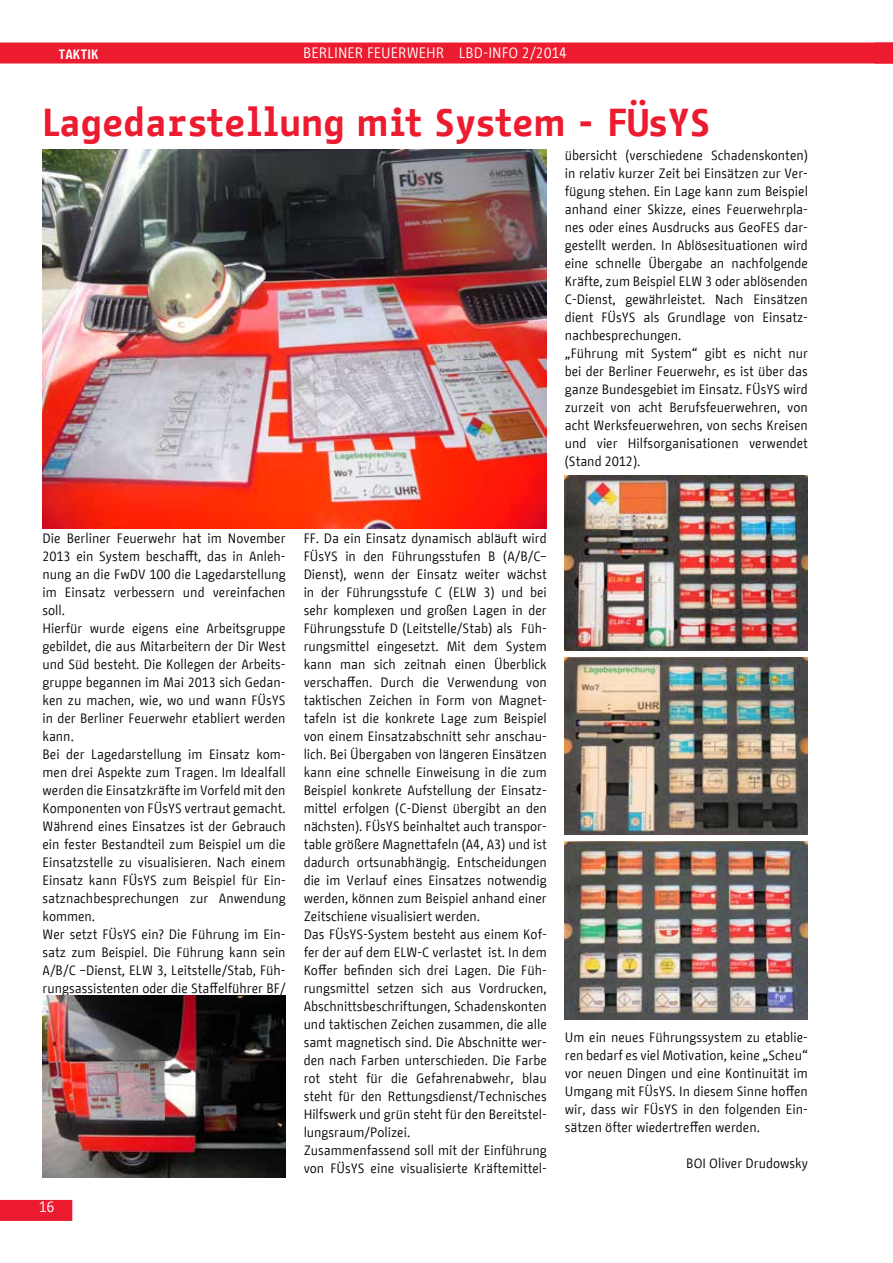
<style>
.page{position:relative;width:893px;height:1263px;background:#fff}
.page>*{position:absolute;margin:0;border:0;box-sizing:border-box;transform-origin:0 0}
.t1{font:700 39px "BMF Change Letter";color:#ed1b2f}
.t2{font:15px "BMF Change";color:#fff}
.t3{font:13.5px/18px "BMF Change";color:#000}
.t4{font:700 13.5px "BMF Change";color:#fff}
</style>
<div class="page">
<div style="left:0;top:1200px;width:62px;height:21px;background:#ed1b2f"></div>
<div style="left:0;top:43px;width:893px;height:21px;background:#ed1b2f"></div>
<img style="left:43px;top:150px;width:504px;height:378px">
<img style="left:43px;top:995px;width:243px;height:183px">
<img style="left:565px;top:475px;width:243px;height:175px">
<img style="left:565px;top:657px;width:243px;height:177px">
<img style="left:565px;top:842px;width:243px;height:178px">
<p class="t4" style="left:58px;top:45px;width:40px">Taktik</p>
<p class="t2" style="left:303px;top:42px;width:265px">BERLINER FEUERWEHR LBD-INFO 2/2014</p>
<h1 class="t1" style="left:43px;top:96px;width:670px">Lagedarstellung mit System - FÜsYS</h1>
<p class="t3" style="left:565px;top:147px;width:245px">übersicht (verschiedene Schadenskonten) in relativ kurzer Zeit bei Einsätzen zur Ver&shy;fügung stehen. Ein Lage kann zum Beispiel anhand einer Skizze, eines Feuerwehrpla&shy;nes oder eines Ausdrucks aus GeoFES dar&shy;gestellt werden. In Ablösesituationen wird eine schnelle Übergabe an nachfolgende Kräfte, zum Beispiel ELW 3 oder ablösenden C-Dienst, gewährleistet. Nach Einsätzen dient FÜsYS als Grundlage von Einsatz&shy;nachbesprechungen.<br>„Führung mit System“ gibt es nicht nur bei der Berliner Feuerwehr, es ist über das ganze Bundesgebiet im Einsatz. FÜsYS wird zurzeit von acht Berufsfeuerwehren, von acht Werksfeuerwehren, von sechs Kreisen und vier Hilfsorganisationen verwendet (Stand 2012).</p>
<p class="t3" style="left:43px;top:529px;width:245px">Die Berliner Feuerwehr hat im November 2013 ein System beschafft, das in Anleh&shy;nung an die FwDV 100 die Lagedarstellung im Einsatz verbessern und vereinfachen soll.<br>Hierfür wurde eigens eine Arbeitsgruppe gebildet, die aus Mitarbeitern der Dir West und Süd besteht. Die Kollegen der Arbeits&shy;gruppe begannen im Mai 2013 sich Gedan&shy;ken zu machen, wie, wo und wann FÜsYS in der Berliner Feuerwehr etabliert werden kann.<br>Bei der Lagedarstellung im Einsatz kom&shy;men drei Aspekte zum Tragen. Im Idealfall werden die Einsatzkräfte im Vorfeld mit den Komponenten von FÜsYS vertraut gemacht.<br>Während eines Einsatzes ist der Gebrauch ein fester Bestandteil zum Beispiel um die Einsatzstelle zu visualisieren. Nach einem Einsatz kann FÜsYS zum Beispiel für Ein&shy;satznachbesprechungen zur Anwendung kommen.<br>Wer setzt FÜsYS ein? Die Führung im Ein&shy;satz zum Beispiel. Die Führung kann sein A/B/C –Dienst, ELW 3, Leitstelle/Stab, Füh&shy;rungsassistenten oder die Staffelführer BF/</p>
<p class="t3" style="left:304px;top:529px;width:245px">FF. Da ein Einsatz dynamisch abläuft wird FÜsYS in den Führungsstufen B (A/B/C– Dienst), wenn der Einsatz weiter wächst in der Führungsstufe C (ELW 3) und bei sehr komplexen und großen Lagen in der Führungsstufe D (Leitstelle/Stab) als Füh&shy;rungsmittel eingesetzt. Mit dem System kann man sich zeitnah einen Überblick verschaffen. Durch die Verwendung von taktischen Zeichen in Form von Magnet&shy;tafeln ist die konkrete Lage zum Beispiel von einem Einsatzabschnitt sehr anschau&shy;lich. Bei Übergaben von längeren Einsätzen kann eine schnelle Einweisung in die zum Beispiel konkrete Aufstellung der Einsatz&shy;mittel erfolgen (C-Dienst übergibt an den nächsten). FÜsYS beinhaltet auch transpor&shy;table größere Magnettafeln (A4, A3) und ist dadurch ortsunabhängig. Entscheidungen die im Verlauf eines Einsatzes notwendig werden, können zum Beispiel anhand einer Zeitschiene visualisiert werden.<br>Das FÜsYS-System besteht aus einem Kof&shy;fer der auf dem ELW-C verlastet ist. In dem Koffer befinden sich drei Lagen. Die Füh&shy;rungsmittel setzen sich aus Vordrucken, Abschnittsbeschriftungen, Schadenskonten und taktischen Zeichen zusammen, die alle samt magnetisch sind. Die Abschnitte wer&shy;den nach Farben unterschieden. Die Farbe rot steht für die Gefahrenabwehr, blau steht für den Rettungsdienst/Technisches Hilfswerk und grün steht für den Bereitstel&shy;lungsraum/Polizei.<br>Zusammenfassend soll mit der Einführung von FÜsYS eine visualisierte Kräftemittel-</p>
<p class="t2" style="left:39px;top:1196px;width:17px">16</p>
<p class="t3" style="left:565px;top:1029px;width:245px;text-align:justify">Um ein neues Führungssystem zu etablie&shy;ren bedarf es viel Motivation, keine „Scheu“ vor neuen Dingen und eine Kontinuität im Umgang mit FÜsYS. In diesem Sinne hoffen wir, dass wir FÜsYS in den folgenden Ein&shy;sätzen öfter wiedertreffen werden.</p>
<p class="t3" style="left:686px;top:1155px;width:123px">BOI Oliver Drudowsky</p>
</div>
